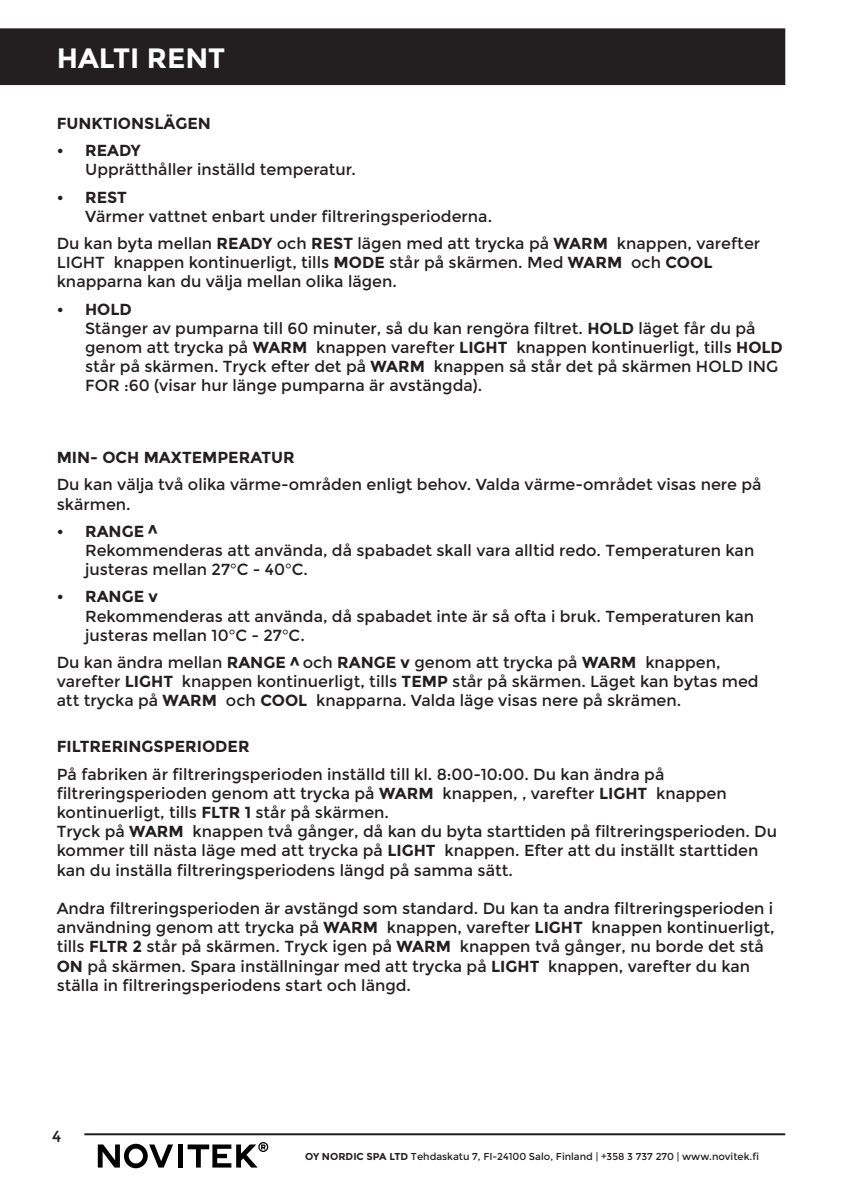
<style>
.page{position:relative;width:842px;height:1191px;background:#fff}
.page>*{position:absolute;margin:0;border:0;box-sizing:border-box;transform-origin:0 0}
.t1{font:700 28px "Montserrat";color:#fff}
.t2{font:16px/19.2px "Montserrat";color:#231f20}
.t3{font:700 16px "Montserrat";color:#231f20}
.t4{font:10px "Montserrat";color:#231f20}
.s1{font-weight:700}
</style>
<div class="page">
<div style="left:0;top:28px;width:785px;height:57px;background:#231f20"></div>
<hr style="left:84px;top:1133px;width:701px;height:2px;background:#231f20">
<div style="left:178px;top:1144px;width:5px;height:23px;background:#000001"></div>
<svg style="left:98px;top:1143px;width:75px;height:25px"></svg>
<svg style="left:188px;top:1142px;width:80px;height:25px"></svg>
<p class="t1" style="left:57px;top:42px;width:170px">HALTI RENT</p>
<p class="t3" style="left:57px;top:114px;width:156px">FUNKTIONSLÄGEN</p>
<p class="t2" style="left:85px;top:141px;width:272px;text-indent:-28px"><span class="s1">• READY<br></span>Upprätthåller inställd temperatur.</p>
<p class="t2" style="left:85px;top:187px;width:409px;text-indent:-28px"><span class="s1">• REST<br></span>Värmer vattnet enbart under filtreringsperioderna.</p>
<p class="t2" style="left:57px;top:234px;width:705px">Du kan byta mellan <span class="s1">READY</span> och <span class="s1">REST</span> lägen med att trycka på <span class="s1">WARM</span> knappen, varefter<br>LIGHT knappen kontinuerligt, tills <span class="s1">MODE</span> står på skärmen. Med <span class="s1">WARM</span> och <span class="s1">COOL </span>knapparna kan du välja mellan olika lägen.</p>
<p class="t2" style="left:85px;top:299px;width:699px;text-indent:-28px"><span class="s1">• HOLD<br></span>Stänger av pumparna till 60 minuter, så du kan rengöra filtret. <span class="s1">HOLD</span> läget får du på genom att trycka på <span class="s1">WARM</span> knappen varefter <span class="s1">LIGHT</span> knappen kontinuerligt, tills <span class="s1">HOLD </span>står på skärmen. Tryck efter det på <span class="s1">WARM</span> knappen så står det på skärmen HOLD ING FOR :60 (visar hur länge pumparna är avstängda).</p>
<p class="t3" style="left:57px;top:448px;width:240px">MIN- OCH MAXTEMPERATUR</p>
<p class="t2" style="left:57px;top:475px;width:706px">Du kan välja två olika värme-områden enligt behov. Valda värme-området visas nere på skärmen.</p>
<p class="t2" style="left:85px;top:522px;width:671px;text-indent:-28px"><span class="s1">• RANGE<br></span>Rekommenderas att använda, då spabadet skall vara alltid redo. Temperaturen kan justeras mellan 27°C - 40°C.</p>
<p class="t2" style="left:85px;top:587px;width:671px;text-indent:-28px"><span class="s1">• RANGE v<br></span>Rekommenderas att använda, då spabadet inte är så ofta i bruk. Temperaturen kan justeras mellan 10°C - 27°C.</p>
<p class="t2" style="left:57px;top:653px;width:703px">Du kan ändra mellan <span class="s1">RANGE</span> och <span class="s1">RANGE v</span> genom att trycka på <span class="s1">WARM</span> knappen, varefter <span class="s1">LIGHT</span> knappen kontinuerligt, tills <span class="s1">TEMP</span> står på skärmen. Läget kan bytas med att trycka på <span class="s1">WARM</span> och <span class="s1">COOL</span> knapparna. Valda läge visas nere på skrämen.</p>
<p class="t3" style="left:157px;top:540px;width:11px;rotate:-180deg">v</p>
<p class="t3" style="left:299px;top:672px;width:11px;rotate:-180deg">v</p>
<p class="t3" style="left:57px;top:737px;width:194px">FILTRERINGSPERIODER</p>
<p class="t2" style="left:57px;top:764px;width:672px">På fabriken är filtreringsperioden inställd till kl. 8:00-10:00. Du kan ändra på filtreringsperioden genom att trycka på <span class="s1">WARM</span> knappen, , varefter <span class="s1">LIGHT</span> knappen kontinuerligt, tills <span class="s1">FLTR 1</span> står på skärmen.</p>
<p class="t2" style="left:57px;top:822px;width:722px">Tryck på <span class="s1">WARM</span> knappen två gånger, då kan du byta starttiden på filtreringsperioden. Du kommer till nästa läge med att trycka på <span class="s1">LIGHT</span> knappen. Efter att du inställt starttiden kan du inställa filtreringsperiodens längd på samma sätt.</p>
<p class="t2" style="left:57px;top:899px;width:719px">Andra filtreringsperioden är avstängd som standard. Du kan ta andra filtreringsperioden i användning genom att trycka på <span class="s1">WARM</span> knappen, varefter <span class="s1">LIGHT</span> knappen kontinuerligt, tills <span class="s1">FLTR 2</span> står på skärmen. Tryck igen på <span class="s1">WARM</span> knappen två gånger, nu borde det stå <span class="s1">ON</span> på skärmen. Spara inställningar med att trycka på <span class="s1">LIGHT</span> knappen, varefter du kan ställa in filtreringsperiodens start och längd.</p>
<p class="t2" style="left:52px;top:1127px;width:11px">4</p>
<p class="t4" style="left:305px;top:1150px;width:455px"><span class="s1">OY NORDIC SPA LTD</span> Tehdaskatu 7, FI-24100 Salo, Finland | +358 3 737 270 | www.novitek.fi</p>
</div>
